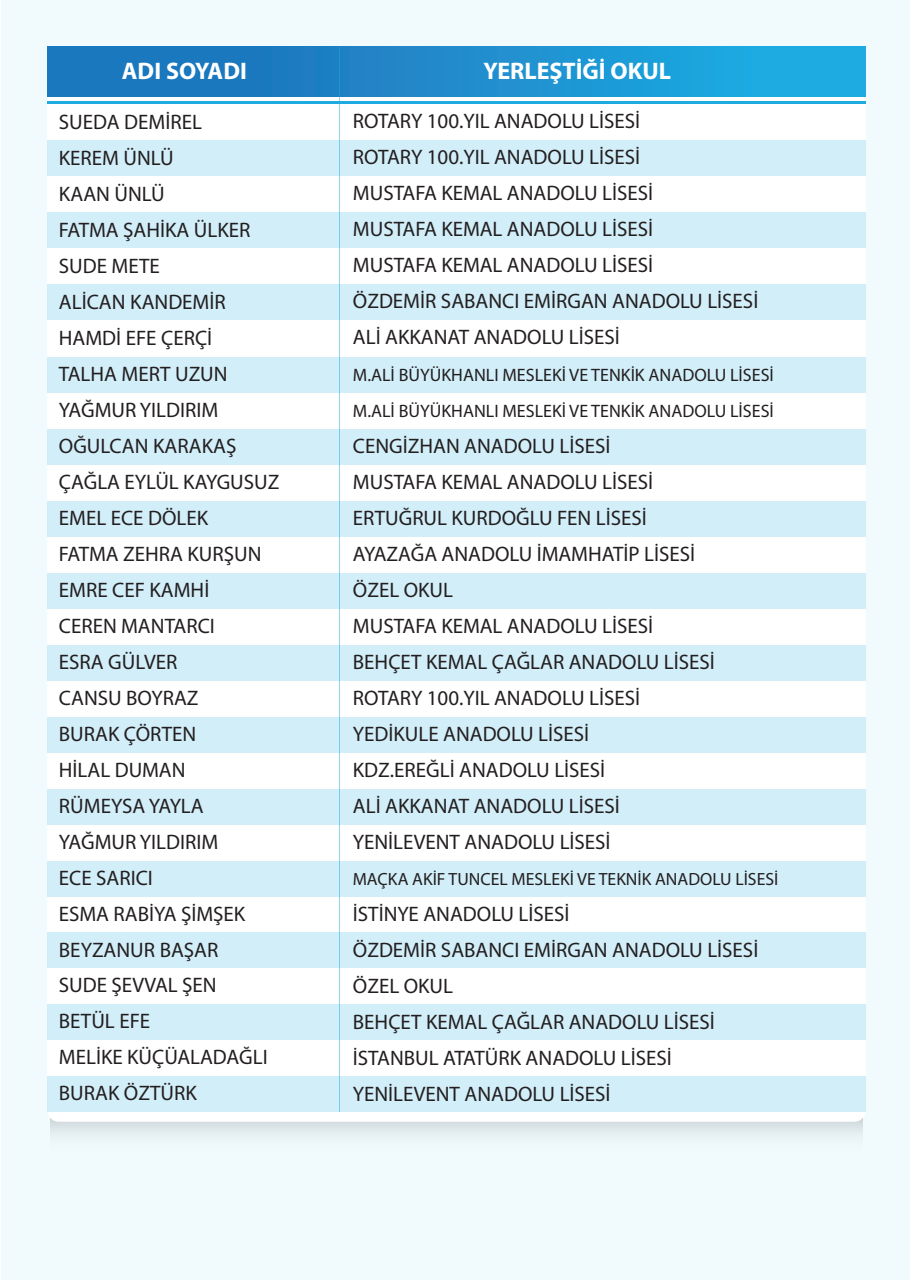
<style>
.page{position:relative;width:910px;height:1280px;background:#fff}
.page>*{position:absolute;margin:0;border:0;box-sizing:border-box;transform-origin:0 0}
.t1{font:700 24px "Myriad Pro";color:#fff}
.t2{font:21px/36px "Myriad Pro";color:#231f20}
.t3{font:18px/36px "Myriad Pro";color:#231f20}
.t4{font:17.7px "Myriad Pro";color:#231f20}
</style>
<div class="page">
<div style="left:1px;top:0;width:909px;height:1280px;background:#f1fafc"></div>
<svg style="left:50px;top:1119px;width:813px;height:16px"></svg>
<div style="left:47px;top:48px;width:819px;height:1074px;background:#fff;border-radius:11px"></div>
<div style="left:47px;top:46px;width:819px;height:51px;background:linear-gradient(to right,#1b6db7,#1fafe4)"></div>
<hr style="left:47px;top:101px;width:819px;height:3px;background:#1dabe1">
<div style="left:47px;top:140px;width:819px;height:36px;background:#d2eef9"></div>
<div style="left:47px;top:212px;width:819px;height:36px;background:#d2eef9"></div>
<div style="left:47px;top:284px;width:819px;height:36px;background:#d2eef9"></div>
<div style="left:47px;top:357px;width:819px;height:36px;background:#d2eef9"></div>
<div style="left:47px;top:429px;width:819px;height:36px;background:#d2eef9"></div>
<div style="left:47px;top:501px;width:819px;height:36px;background:#d2eef9"></div>
<div style="left:47px;top:573px;width:819px;height:36px;background:#d2eef9"></div>
<div style="left:47px;top:645px;width:819px;height:36px;background:#d2eef9"></div>
<div style="left:47px;top:717px;width:819px;height:36px;background:#d2eef9"></div>
<div style="left:47px;top:789px;width:819px;height:36px;background:#d2eef9"></div>
<div style="left:47px;top:861px;width:819px;height:36px;background:#d2eef9"></div>
<div style="left:47px;top:932px;width:819px;height:36px;background:#d2eef9"></div>
<div style="left:47px;top:1004px;width:819px;height:36px;background:#d2eef9"></div>
<div style="left:47px;top:1076px;width:819px;height:36px;background:#d2eef9"></div>
<hr style="left:339px;top:48px;width:1px;height:1064px;background:#1dabe1">
<p class="t1" style="left:122px;top:55px;width:126px">ADI SOYADI</p>
<p class="t1" style="left:483px;top:55px;width:189px">YERLEŞTİĞİ OKUL</p>
<p class="t2" style="left:59px;top:103px;width:222px">SUEDA DEMİREL<br>KEREM ÜNLÜ<br>KAAN ÜNLÜ<br>FATMA ŞAHİKA ÜLKER<br>SUDE METE<br>ALİCAN KANDEMİR<br>HAMDİ EFE ÇERÇİ<br>TALHA MERT UZUN<br>YAĞMUR YILDIRIM<br>OĞULCAN KARAKAŞ<br>ÇAĞLA EYLÜL KAYGUSUZ<br>EMEL ECE DÖLEK<br>FATMA ZEHRA KURŞUN<br>EMRE CEF KAMHİ<br>CEREN MANTARCI<br>ESRA GÜLVER<br>CANSU BOYRAZ<br>BURAK ÇÖRTEN<br>HİLAL DUMAN<br>RÜMEYSA YAYLA<br>YAĞMUR YILDIRIM<br>ECE SARICI<br>ESMA RABİYA ŞİMŞEK<br>BEYZANUR BAŞAR<br>SUDE ŞEVVAL ŞEN<br>BETÜL EFE<br>MELİKE KÜÇÜALADAĞLI<br>BURAK ÖZTÜRK</p>
<p class="t2" style="left:353px;top:103px;width:407px">ROTARY 100.YIL ANADOLU LİSESİ<br>ROTARY 100.YIL ANADOLU LİSESİ<br>MUSTAFA KEMAL ANADOLU LİSESİ<br>MUSTAFA KEMAL ANADOLU LİSESİ<br>MUSTAFA KEMAL ANADOLU LİSESİ<br>ÖZDEMİR SABANCI EMİRGAN ANADOLU LİSESİ<br>ALİ AKKANAT ANADOLU LİSESİ</p>
<p class="t3" style="left:353px;top:356px;width:422px">M.ALİ BÜYÜKHANLI MESLEKİ VE TENKİK ANADOLU LİSESİ<br>M.ALİ BÜYÜKHANLI MESLEKİ VE TENKİK ANADOLU LİSESİ</p>
<p class="t2" style="left:353px;top:427px;width:363px">CENGİZHAN ANADOLU LİSESİ<br>MUSTAFA KEMAL ANADOLU LİSESİ<br>ERTUĞRUL KURDOĞLU FEN LİSESİ<br>AYAZAĞA ANADOLU İMAMHATİP LİSESİ<br>ÖZEL OKUL<br>MUSTAFA KEMAL ANADOLU LİSESİ<br>BEHÇET KEMAL ÇAĞLAR ANADOLU LİSESİ<br>ROTARY 100.YIL ANADOLU LİSESİ<br>YEDİKULE ANADOLU LİSESİ<br>KDZ.EREĞLİ ANADOLU LİSESİ<br>ALİ AKKANAT ANADOLU LİSESİ<br>YENİLEVENT ANADOLU LİSESİ</p>
<p class="t4" style="left:353px;top:868px;width:427px">MAÇKA AKİF TUNCEL MESLEKİ VE TEKNİK ANADOLU LİSESİ</p>
<p class="t2" style="left:353px;top:895px;width:407px">İSTİNYE ANADOLU LİSESİ<br>ÖZDEMİR SABANCI EMİRGAN ANADOLU LİSESİ<br>ÖZEL OKUL<br>BEHÇET KEMAL ÇAĞLAR ANADOLU LİSESİ<br>İSTANBUL ATATÜRK ANADOLU LİSESİ<br>YENİLEVENT ANADOLU LİSESİ</p>
</div>
